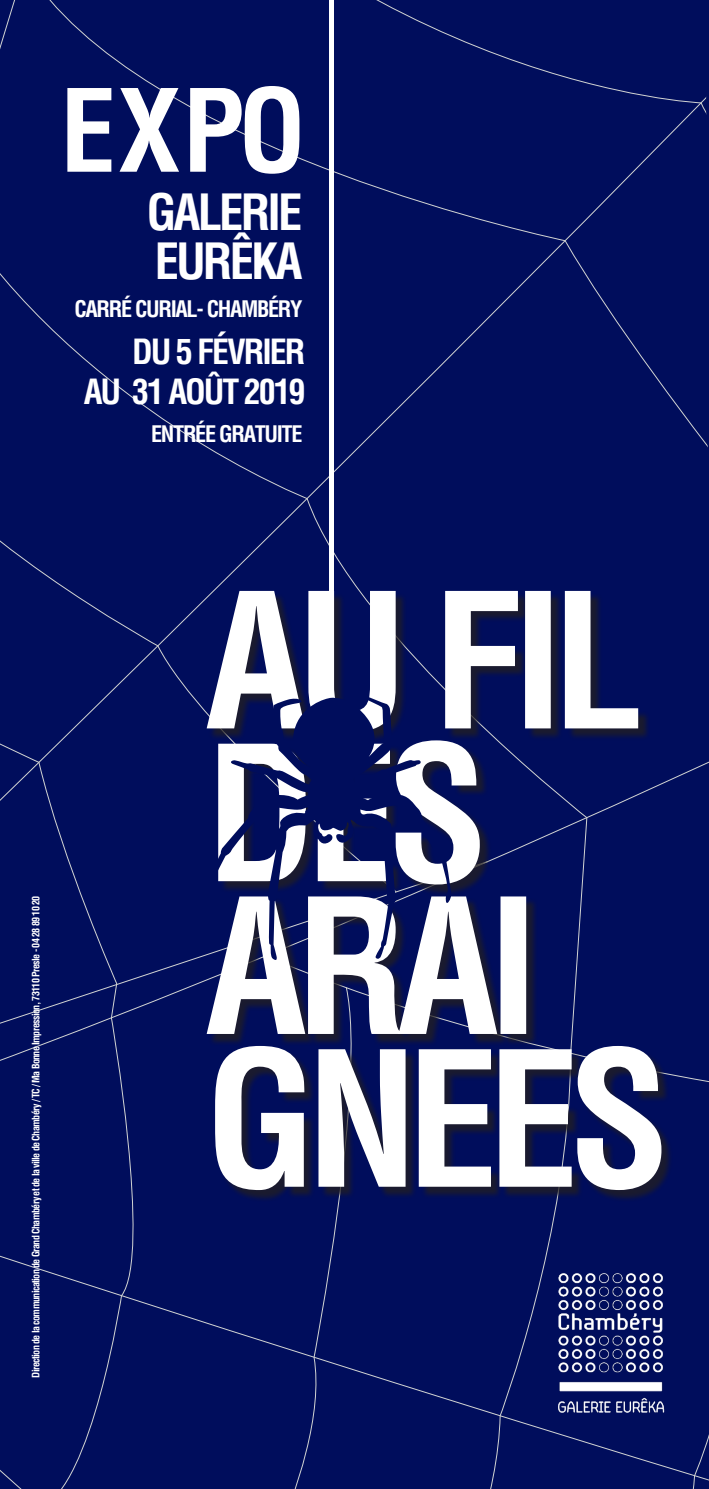
<style>
.page{position:relative;width:709px;height:1489px;background:#fff}
.page>*{position:absolute;margin:0;border:0;box-sizing:border-box;transform-origin:0 0}
.t1{font:700 condensed 111.5px "Helvetica";color:#fff}
.t2{font:700 condensed 48.75px "Helvetica";letter-spacing:-.06em;color:#fff}
.t3{font:700 condensed 33.75px "Helvetica";letter-spacing:-.06em;color:#fff}
.t4{font:700 condensed 22.25px "Helvetica";letter-spacing:-.06em;color:#fff}
.t5{font:700 condensed 10px "Helvetica";letter-spacing:-.06em;color:#fff}
</style>
<div class="page">
<div style="left:0;top:0;width:709px;height:1488px;background:#000d5c"></div>
<div style="left:208px;top:592px;width:441px;height:151px;background:#231f20;opacity:.75"></div>
<svg style="left:207px;top:591px;width:431px;height:140px"></svg>
<div style="left:220px;top:742px;width:272px;height:154px;background:#231f20;opacity:.75"></div>
<svg style="left:451px;top:740px;width:29px;height:144px"></svg>
<div style="left:208px;top:898px;width:330px;height:147px;background:#231f20;opacity:.75"></div>
<svg style="left:207px;top:896px;width:319px;height:137px"></svg>
<div style="left:217px;top:1047px;width:456px;height:154px;background:#231f20;opacity:.75"></div>
<svg style="left:215px;top:1045px;width:446px;height:145px"></svg>
<svg style="left:203px;top:693px;width:248px;height:268px;fill:#030e5c"></svg>
<div style="left:329px;top:0;width:5px;height:669px;background:#fff"></div>
<img style="left:555px;top:1271px;width:111px;height:141px">
<p class="t1" style="left:60px;top:63px;width:247px">EXPO</p>
<p class="t2" style="left:147px;top:182px;width:157px">GALERIE</p>
<p class="t2" style="left:155px;top:232px;width:149px">EURÊKA</p>
<p class="t4" style="left:74px;top:295px;width:229px">CARRÉ CURIAL- CHAMBÉRY</p>
<p class="t3" style="left:132px;top:331px;width:175px">DU 5 FÉVRIER</p>
<p class="t3" style="left:84px;top:371px;width:223px">AU 31 AOÛT 2019</p>
<p class="t4" style="left:151px;top:420px;width:153px">ENTRÉE GRATUITE</p>
<p class="t5" style="left:30px;top:1377px;width:483px;rotate:-90deg">Direction de la communication de Grand Chambéry et de la ville de Chambéry / TC / Ma Bonne Impression, 73110 Presle - 04 28 89 10 20</p>
</div>
